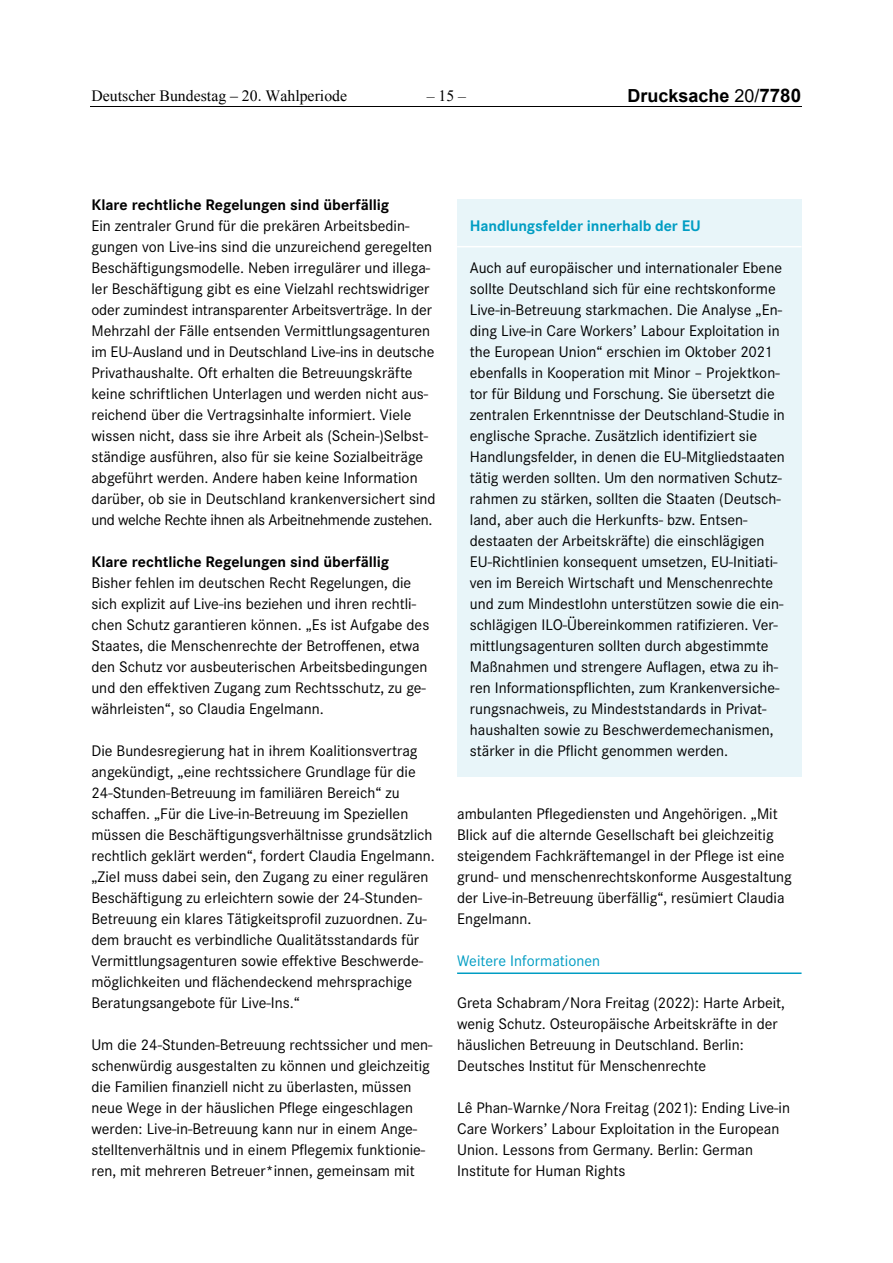
<style>
.page{position:relative;width:893px;height:1263px;background:#fff}
.page>*{position:absolute;margin:0;border:0;box-sizing:border-box;transform-origin:0 0}
.t1{font:18px "Arial Bold 2";color:#000}
.t2{font:15.9px/21px "Corporate S";color:#000}
.t3{font:700 15.9px "Corporate S";color:#000}
.t4{font:700 15.9px "Corporate S";letter-spacing:-.005em;color:#009dc3}
.t5{font:15.9px "Corporate S";color:#009dc3}
.t6{font:15.75px "Times New Roman";color:#000}
.t7{font:15.75px "Times New Roman 2";color:#000}
.s1{font-style:inherit}
.s2{font-family:"Arial MT2"}
.s3{font-family:"Arial"}
.s4{font-family:"Arial Bold MT2";font-size:18.75px}
</style>
<div class="page">
<hr style="left:457px;top:972px;width:344px;height:2px;background:#009dc3">
<div style="left:457px;top:199px;width:344px;height:578px;background:#e8f5f9"></div>
<hr style="left:457px;top:246px;width:344px;height:1px;background:#fff">
<svg style="left:90px;top:106px;width:712px;height:1px"></svg>
<hr style="left:90px;top:107px;width:288px;height:1px;background:#000">
<hr style="left:377px;top:107px;width:128px;height:1px;background:#000">
<hr style="left:504px;top:107px;width:298px;height:1px;background:#000">
<p class="t6" style="left:91px;top:87px;width:257px">Deutscher Bundestag – <span class="s1">20.</span> Wahlperiode</p>
<p class="t7" style="left:427px;top:85px;width:41px">– 15 –</p>
<p class="t1" style="left:627px;top:86px;width:175px">Drucksache <span class="s2">20</span><span class="s3">/</span><span class="s4">7780</span></p>
<h3 class="t3" style="left:91px;top:194px;width:299px">Klare rechtliche Regelungen sind überfällig</h3>
<p class="t2" style="left:91px;top:215px;width:346px">Ein zentraler Grund für die prekären Arbeitsbedin&shy;gungen von Live-ins sind die unzureichend geregelten Beschäftigungsmodelle. Neben irregulärer und illega&shy;ler Beschäftigung gibt es eine Vielzahl rechtswidriger oder zumindest intransparenter Arbeitsverträge. In der Mehrzahl der Fälle entsenden Vermittlungsagenturen im EU-Ausland und in Deutschland Live-ins in deutsche Privathaushalte. Oft erhalten die Betreuungskräfte keine schriftlichen Unterlagen und werden nicht aus&shy;reichend über die Vertragsinhalte informiert. Viele wissen nicht, dass sie ihre Arbeit als (Schein-)Selbst&shy;ständige ausführen, also für sie keine Sozialbeiträge abgeführt werden. Andere haben keine Information darüber, ob sie in Deutschland krankenversichert sind und welche Rechte ihnen als Arbeitnehmende zustehen.</p>
<h3 class="t3" style="left:91px;top:551px;width:299px">Klare rechtliche Regelungen sind überfällig</h3>
<p class="t2" style="left:91px;top:572px;width:339px">Bisher fehlen im deutschen Recht Regelungen, die sich explizit auf Live-ins beziehen und ihren rechtli&shy;chen Schutz garantieren können. „Es ist Aufgabe des Staates, die Menschenrechte der Betroffenen, etwa den Schutz vor ausbeuterischen Arbeitsbedingungen und den effektiven Zugang zum Rechtsschutz, zu ge&shy;währleisten“, so Claudia Engelmann.</p>
<p class="t2" style="left:91px;top:740px;width:345px">Die Bundesregierung hat in ihrem Koalitionsvertrag angekündigt, „eine rechtssichere Grundlage für die 24-Stunden-Betreuung im familiären Bereich“ zu schaffen. „Für die Live-in-Betreuung im Speziellen müssen die Beschäftigungsverhältnisse grundsätzlich rechtlich geklärt werden“, fordert Claudia Engelmann. „Ziel muss dabei sein, den Zugang zu einer regulären Beschäftigung zu erleichtern sowie der 24-Stunden-- Betreuung ein klares Tätigkeitsprofil zuzuordnen. Zu&shy;dem braucht es verbindliche Qualitätsstandards für Vermittlungsagenturen sowie effektive Beschwerde&shy;möglichkeiten und flächendeckend mehrsprachige Beratungsangebote für Live-Ins.“</p>
<p class="t2" style="left:91px;top:1034px;width:343px">Um die 24-Stunden-Betreuung rechtssicher und men&shy;schenwürdig ausgestalten zu können und gleichzeitig die Familien finanziell nicht zu überlasten, müssen neue Wege in der häuslichen Pflege eingeschlagen werden: Live-in-Betreuung kann nur in einem Ange&shy;stelltenverhältnis und in einem Pflegemix funktionie&shy;ren, mit mehreren Betreuer*innen, gemeinsam mit</p>
<h3 class="t4" style="left:470px;top:215px;width:233px">Handlungsfelder innerhalb der EU</h3>
<p class="t2" style="left:470px;top:257px;width:317px">Auch auf europäischer und internationaler Ebene sollte Deutschland sich für eine rechtskonforme Live-in-Betreuung starkmachen. Die Analyse „En&shy;ding Live-in Care Workers’ Labour Exploitation in the European Union“ erschien im Oktober 2021 ebenfalls in Kooperation mit Minor – Projektkon&shy;tor für Bildung und Forschung. Sie übersetzt die zentralen Erkenntnisse der Deutschland-Studie in englische Sprache. Zusätzlich identifiziert sie Handlungsfelder, in denen die EU-Mitgliedstaaten tätig werden sollten. Um den normativen Schutz&shy;rahmen zu stärken, sollten die Staaten (Deutsch&shy;land, aber auch die Herkunfts- bzw. Entsen&shy;destaaten der Arbeitskräfte) die einschlägigen EU-Richtlinien konsequent umsetzen, EU-Initiati&shy;ven im Bereich Wirtschaft und Menschenrechte und zum Mindestlohn unterstützen sowie die ein&shy;schlägigen ILO-Übereinkommen ratifizieren. Ver&shy;mittlungsagenturen sollten durch abgestimmte Maßnahmen und strengere Auflagen, etwa zu ih&shy;ren Informationspflichten, zum Krankenversiche&shy;rungsnachweis, zu Mindeststandards in Privat&shy;haushalten sowie zu Beschwerdemechanismen, stärker in die Pflicht genommen werden.</p>
<p class="t2" style="left:457px;top:803px;width:336px">ambulanten Pflegediensten und Angehörigen. „Mit Blick auf die alternde Gesellschaft bei gleichzeitig steigendem Fachkräftemangel in der Pflege ist eine grund- und menschenrechtskonforme Ausgestaltung der Live-in-Betreuung überfällig“, resümiert Claudia Engelmann.</p>
<p class="t5" style="left:457px;top:950px;width:145px">Weitere Informationen</p>
<p class="t2" style="left:457px;top:992px;width:329px">Greta Schabram/Nora Freitag (2022): Harte Arbeit, wenig Schutz. Osteuropäische Arbeitskräfte in der häuslichen Betreuung in Deutschland. Berlin:<br>Deutsches Institut für Menschenrechte</p>
<p class="t2" style="left:457px;top:1097px;width:334px">Lê Phan-Warnke/Nora Freitag (2021): Ending Live-in Care Workers’ Labour Exploitation in the European Union. Lessons from Germany. Berlin: German Institute for Human Rights</p>
</div>
